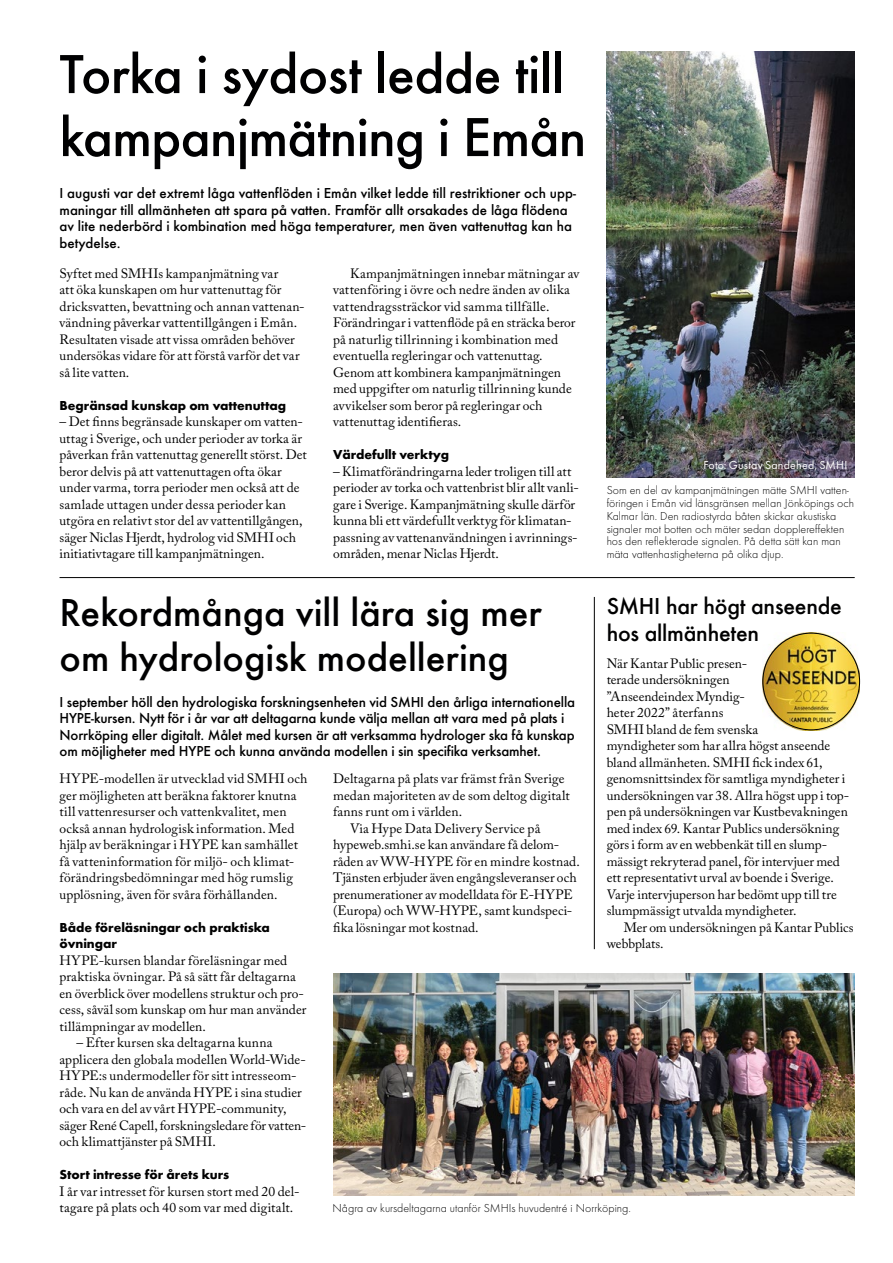
<style>
.page{position:relative;width:893px;height:1263px;background:#fff}
.page>*{position:absolute;margin:0;border:0;box-sizing:border-box;transform-origin:0 0}
.VsW_Rubrik{font:500 57px/63px "Futura EFOP";letter-spacing:-.015em;color:#000001}
.VsW_Rubrik-2{font:500 40.5px/45px "Futura EFOP";color:#000001}
.VsW_Rubrik-3{font:500 24px/27px "Futura EFOP";letter-spacing:-.01em;color:#000001}
.VsW_Ingress{font:500 15px/16.5px "Futura EFOP";letter-spacing:-.01em;color:#000001}
.VsW_Bröd{font:13.5px/16.5px "Adobe Caslon Pro";letter-spacing:.005em;color:#000001}
.VsW_Bröd_indrag{font:13.5px/16.5px "Adobe Caslon Pro";letter-spacing:.005em;color:#000001}
.VsW_Underrubrik{font:700 13.5px/16.5px "Futura EFOP";letter-spacing:-.005em;color:#000001}
.VsW_Bildtext{font:300 12px/12.8px "Futura EFOP";color:#000001}
.t1{font:12px "Futura EFOP";letter-spacing:.015em;color:#fff}
</style>
<div class="page">
<img style="left:607px;top:51px;width:248px;height:427px">
<img style="left:333px;top:974px;width:522px;height:221px">
<img style="left:762px;top:633px;width:98px;height:97px">
<hr style="left:60px;top:577px;width:795px;height:1px;background:#000001">
<hr style="left:594px;top:597px;width:1px;height:352px;background:#000001">
<h1 class="VsW_Rubrik" style="left:60px;top:42px;width:528px">Torka i sydost ledde till kampanjmätning i Emån</h1>
<p class="VsW_Ingress" style="left:60px;top:185px;width:518px">I augusti var det extremt låga vattenflöden i Emån vilket ledde till restriktioner och upp&shy;maningar till allmänheten att spara på vatten. Framför allt orsakades de låga flödena av lite nederbörd i kombination med höga temperaturer, men även vattenuttag kan ha betydelse.</p>
<p class="VsW_Bröd" style="left:60px;top:265px;width:247px">Syftet med SMHIs kampanjmätning var<br>att öka kunskapen om hur vattenuttag för dricksvatten, bevattning och annan vattenan&shy;vändning påverkar vattentillgången i Emån.<br>Resultaten visade att vissa områden behöver undersökas vidare för att förstå varför det var så lite vatten.</p>
<h2 class="VsW_Underrubrik" style="left:60px;top:397px;width:228px">Begränsad kunskap om vattenuttag</h2>
<p class="VsW_Bröd" style="left:60px;top:413px;width:249px">– Det finns begränsade kunskaper om vatten&shy;uttag i Sverige, och under perioder av torka är påverkan från vattenuttag generellt störst. Det beror delvis på att vattenuttagen ofta ökar under varma, torra perioder men också att de samlade uttagen under dessa perioder kan utgöra en relativt stor del av vattentillgången, säger Niclas Hjerdt, hydrolog vid SMHI och initiativtagare till kampanjmätningen.</p>
<p class="VsW_Bröd_indrag" style="left:333px;top:265px;width:248px;text-indent:17px">Kampanjmätningen innebar mätningar av vattenföring i övre och nedre änden av olika vattendragssträckor vid samma tillfälle.<br>Förändringar i vattenflöde på en sträcka beror på naturlig tillrinning i kombination med eventuella regleringar och vattenuttag.<br>Genom att kombinera kampanjmätningen med uppgifter om naturlig tillrinning kunde avvikelser som beror på regleringar och vattenuttag identifieras.</p>
<h2 class="VsW_Underrubrik" style="left:333px;top:446px;width:118px">Värdefullt verktyg</h2>
<p class="VsW_Bröd" style="left:333px;top:463px;width:247px">– Klimatförändringarna leder troligen till att perioder av torka och vattenbrist blir allt vanli&shy;gare i Sverige. Kampanjmätning skulle därför kunna bli ett värdefullt verktyg för klimatan&shy;passning av vattenanvändningen i avrinnings&shy;områden, menar Niclas Hjerdt.</p>
<p class="t1" style="left:703px;top:458px;width:145px">Foto: Gustav Sandehed, SMHI</p>
<p class="VsW_Bildtext" style="left:607px;top:484px;width:249px">Som en del av kampanjmätningen mätte SMHI vatten&shy;föringen i Emån vid länsgränsen mellan Jönköpings och Kalmar län. Den radiostyrda båten skickar akustiska signaler mot botten och mäter sedan dopplereffekten hos den reflekterade signalen. På detta sätt kan man mäta vattenhastigheterna på olika djup.</p>
<h1 class="VsW_Rubrik-2" style="left:60px;top:590px;width:484px">Rekordmånga vill lära sig mer om hydrologisk modellering</h1>
<p class="VsW_Ingress" style="left:60px;top:693px;width:517px">I september höll den hydrologiska forskningsenheten vid SMHI den årliga internationella HYPE-kursen. Nytt för i år var att deltagarna kunde välja mellan att vara med på plats i Norrköping eller digitalt. Målet med kursen är att verksamma hydrologer ska få kunskap om möjligheter med HYPE och kunna använda modellen i sin specifika verksamhet.</p>
<p class="VsW_Bröd" style="left:333px;top:770px;width:238px">Deltagarna på plats var främst från Sverige medan majoriteten av de som deltog digitalt fanns runt om i världen.</p>
<p class="VsW_Bröd_indrag" style="left:350px;top:820px;width:192px">Via Hype Data Delivery Service på</p>
<p class="VsW_Bröd" style="left:333px;top:836px;width:226px">hypeweb.smhi.se kan användare få delom-</p>
<p class="VsW_Bröd_indrag" style="left:333px;top:853px;width:248px">råden av WW-HYPE för en mindre kostnad.<br>Tjänsten erbjuder även engångsleveranser och prenumerationer av modelldata för E-HYPE (Europa) och WW-HYPE, samt kundspeci&shy;fika lösningar mot kostnad.</p>
<h1 class="VsW_Rubrik-3" style="left:607px;top:593px;width:237px">SMHI har högt anseende hos allmänheten</h1>
<p class="VsW_Bröd" style="left:607px;top:655px;width:244px">När Kantar Public presen-<br>terade undersökningen<br>”Anseendeindex Myndig-<br>heter 2022” återfanns<br>SMHI bland de fem svenska<br>myndigheter som har allra högst anseende bland allmänheten. SMHI fick index 61, genomsnittsindex för samtliga myndigheter i undersökningen var 38. Allra högst upp i top&shy;pen på undersökningen var Kustbevakningen med index 69. Kantar Publics undersökning görs i form av en webbenkät till en slump&shy;mässigt rekryterad panel, för intervjuer med ett representativt urval av boende i Sverige.<br>Varje intervjuperson har bedömt upp till tre slumpmässigt utvalda myndigheter.</p>
<p class="VsW_Bröd_indrag" style="left:624px;top:919px;width:231px">Mer om undersökningen på Kantar Publics</p>
<p class="VsW_Bröd" style="left:607px;top:935px;width:59px">webbplats.</p>
<p class="VsW_Bröd" style="left:60px;top:770px;width:249px">HYPE-modellen är utvecklad vid SMHI och ger möjligheten att beräkna faktorer knutna till vattenresurser och vattenkvalitet, men också annan hydrologisk information. Med hjälp av beräkningar i HYPE kan samhället få vatteninformation för miljö- och klimat&shy;förändringsbedömningar med hög rumslig upplösning, även för svåra förhållanden.</p>
<h2 class="VsW_Underrubrik" style="left:60px;top:919px;width:212px">Både föreläsningar och praktiska övningar</h2>
<p class="VsW_Bröd" style="left:60px;top:952px;width:248px">HYPE-kursen blandar föreläsningar med praktiska övningar. På så sätt får deltagarna en överblick över modellens struktur och pro&shy;cess, såväl som kunskap om hur man använder tillämpningar av modellen.</p>
<p class="VsW_Bröd_indrag" style="left:60px;top:1034px;width:248px;text-indent:17px">– Efter kursen ska deltagarna kunna applicera den globala modellen World-Wide-HYPE:s undermodeller för sitt intresseom&shy;råde. Nu kan de använda HYPE i sina studier och vara en del av vårt HYPE-community, säger René Capell, forskningsledare för vatten&shy;och klimattjänster på SMHI.</p>
<h2 class="VsW_Underrubrik" style="left:60px;top:1166px;width:171px">Stort intresse för årets kurs</h2>
<p class="VsW_Bröd" style="left:60px;top:1183px;width:241px">I år var intresset för kursen stort med 20 del&shy;tagare på plats och 40 som var med digitalt.</p>
<p class="VsW_Bildtext" style="left:333px;top:1202px;width:300px">Några av kursdeltagarna utanför SMHIs huvudentré i Norrköping.</p>
</div>
